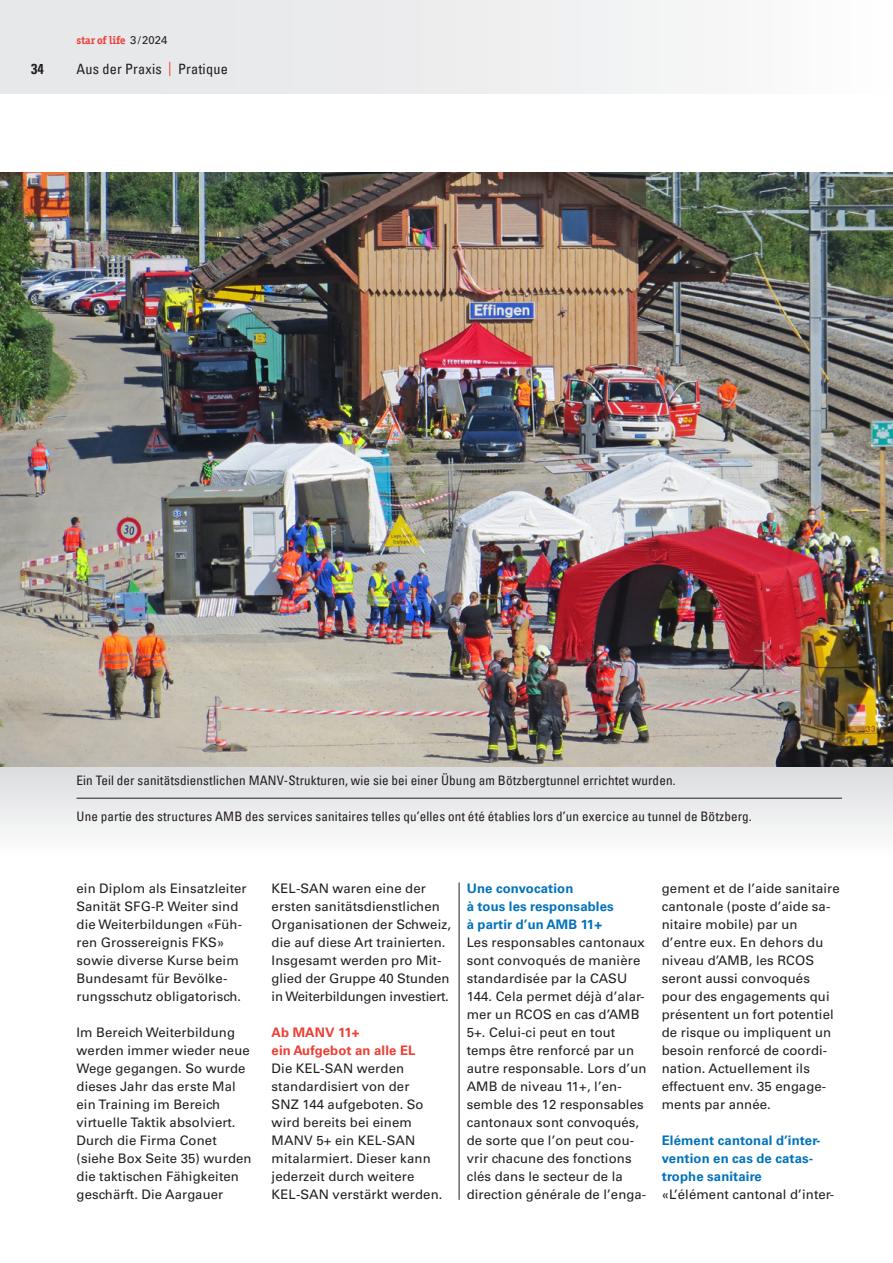
<style>
.page{position:relative;width:893px;height:1263px;background:#fff}
.page>*{position:absolute;margin:0;border:0;box-sizing:border-box;transform-origin:0 0}
.t1{font:condensed 14.25px "Univers LT Pro";letter-spacing:.015em;color:#231f20}
.t2{font:700 condensed 14.25px "Univers LT Pro";color:#231f20}
.Lauftext_d{font:13.2px/18px "Univers LT Pro 55 Roman";letter-spacing:.01em;color:#231f20}
.Lauftext_f{font:13.2px/18px "Univers LT Pro 55 Roman";letter-spacing:.01em;color:#231f20}
.Bildlegende_d{font:condensed 13.2px "Univers LT Pro";letter-spacing:.01em;color:#231f20}
.Lauftext_f-2{font:700 13.2px/18px "Univers LT Pro 65";letter-spacing:.01em;color:#0072bc}
.Zwischentitel_f{font:700 13.2px/18px "Univers LT Pro 65";letter-spacing:.01em;color:#0072bc}
.Zwischentitel_d{font:700 13.2px/18px "Univers LT Pro 65";letter-spacing:.01em;color:#ee3e34}
.t3{font:700 11.25px "Officina Serif ITC Pro";color:#ee3e34}
.s1{font-family:"Univers LT Pro 55 Roman";font-weight:400;color:#231f20}
.s2{color:#ee3e34}
</style>
<div class="page">
<div style="left:0;top:0;width:893px;height:94px;background:linear-gradient(to right,#e3e4e5,#fbfbfb)"></div>
<img style="left:0;top:173px;width:893px;height:594px">
<div style="left:0;top:767px;width:893px;height:90px;background:linear-gradient(to bottom,#d9dadc,#fefefe)"></div>
<hr style="left:77px;top:798px;width:765px;height:1px;background:#231f20">
<hr style="left:459px;top:882px;width:1px;height:318px;background:#231f20">
<p class="t2" style="left:31px;top:61px;width:14px">34</p>
<p class="t3" style="left:77px;top:34px;width:92px">star of life <span class="s1">3/2024</span></p>
<p class="t1" style="left:77px;top:60px;width:153px">Aus der Praxis <span class="s2">|</span> Pratique</p>
<p class="Bildlegende_d" style="left:77px;top:772px;width:601px">Ein Teil der sanitätsdienstlichen MANV-Strukturen, wie sie bei einer Übung am Bötzbergtunnel errichtet wurden.</p>
<p class="Bildlegende_d" style="left:77px;top:808px;width:677px">Une partie des structures AMB des services sanitaires telles qu’elles ont été établies lors d’un exercice au tunnel de Bötzberg.</p>
<p class="Lauftext_d" style="left:77px;top:879px;width:172px">ein Diplom als Einsatzleiter<br>Sanität SFG-P. Weiter sind die Weiterbildungen «Füh&shy;ren Grossereignis FKS» sowie diverse Kurse beim<br>Bundesamt für Bevölke&shy;rungsschutz obligatorisch.</p>
<p class="Lauftext_d" style="left:77px;top:1023px;width:177px">Im Bereich Weiterbildung werden immer wieder neue<br>Wege gegangen. So wurde dieses Jahr das erste Mal ein Training im Bereich virtuelle Taktik absolviert.<br>Durch die Firma Conet (siehe Box Seite 35) wurden die taktischen Fähigkeiten geschärft. Die Aargauer</p>
<p class="Lauftext_d" style="left:272px;top:879px;width:181px">KEL-SAN waren eine der ersten sanitätsdienstlichen<br>Organisationen der Schweiz, die auf diese Art trainierten.<br>Insgesamt werden pro Mit&shy;glied der Gruppe 40 Stunden in Weiterbildungen investiert.</p>
<p class="Zwischentitel_d" style="left:272px;top:1023px;width:145px">Ab MANV 11+<br>ein Aufgebot an alle EL</p>
<p class="Lauftext_d" style="left:272px;top:1059px;width:172px">Die KEL-SAN werden standardisiert von der<br>SNZ 144 aufgeboten. So wird bereits bei einem<br>MANV 5+ ein KEL-SAN mitalarmiert. Dieser kann jederzeit durch weitere<br>KEL-SAN verstärkt werden.</p>
<p class="Zwischentitel_f" style="left:467px;top:879px;width:149px">Une convocation<br>à tous les responsables à partir d’un AMB 11+</p>
<p class="Lauftext_f" style="left:467px;top:933px;width:181px">Les responsables cantonaux sont convoqués de manière standardisée par la CASU<br>144. Cela permet déjà d’alar&shy;mer un RCOS en cas d’AMB<br>5+. Celui-ci peut en tout temps être renforcé par un autre responsable. Lors d’un<br>AMB de niveau 11+, l’en&shy;semble des 12 responsables cantonaux sont convoqués, de sorte que l’on peut cou&shy;vrir chacune des fonctions clés dans le secteur de la direction générale de l’enga-</p>
<p class="Lauftext_f" style="left:662px;top:879px;width:179px">gement et de l’aide sanitaire cantonale (poste d’aide sa&shy;nitaire mobile) par un d’entre eux. En dehors du niveau d’AMB, les RCOS seront aussi convoqués pour des engagements qui présentent un fort potentiel de risque ou impliquent un besoin renforcé de coordi&shy;nation. Actuellement ils effectuent env. 35 engage&shy;ments par année.</p>
<p class="Lauftext_f-2" style="left:662px;top:1131px;width:160px">Elément cantonal d’inter&shy;vention en cas de catas&shy;trophe sanitaire</p>
<p class="Lauftext_f" style="left:662px;top:1185px;width:174px">«L’élément cantonal d’inter-</p>
</div>
